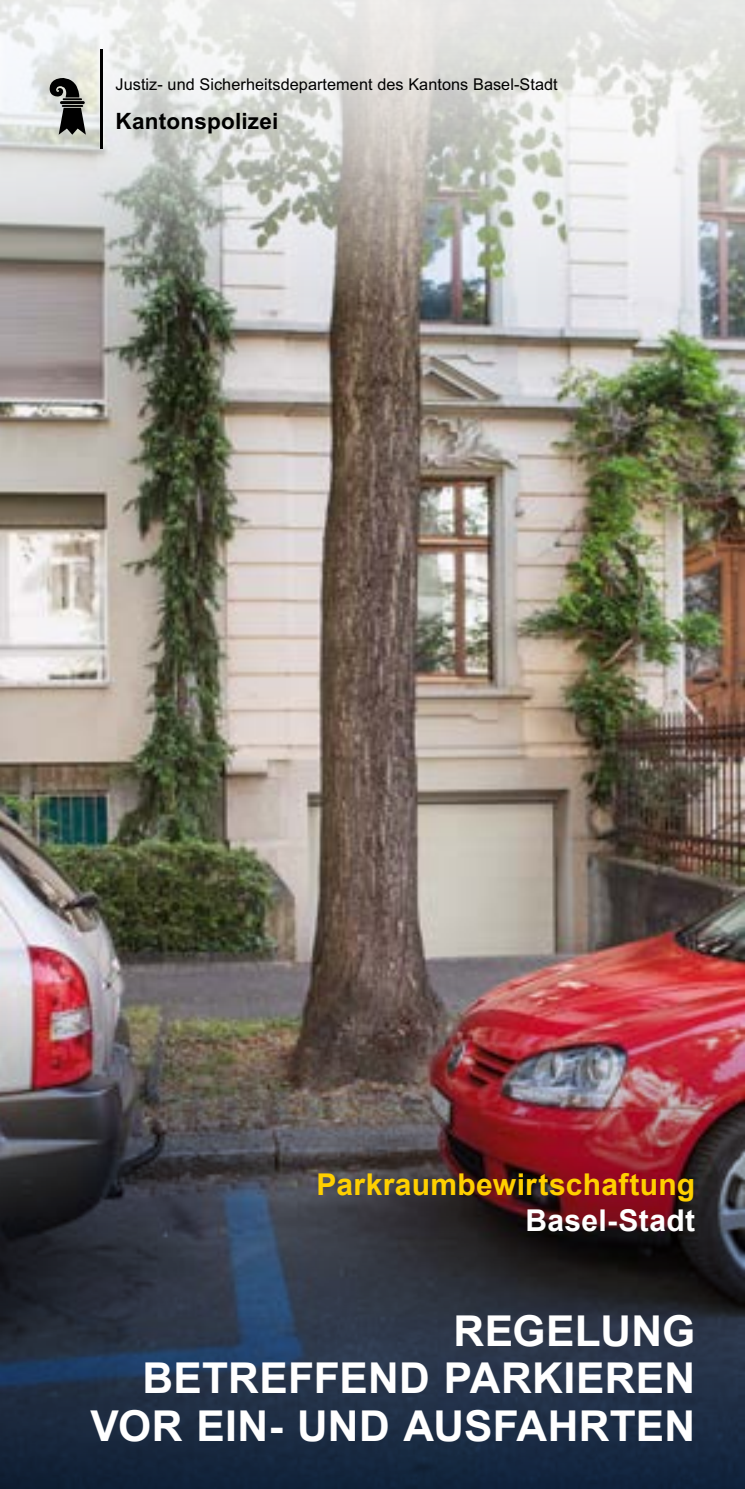
<style>
.page{position:relative;width:745px;height:1489px;background:#fff}
.page>*{position:absolute;margin:0;border:0;box-sizing:border-box;transform-origin:0 0}
.t1{font:700 42.5px/47.5px "Arial";letter-spacing:.01em;color:#fff;text-align:right}
.t2{font:700 30px "Arial";letter-spacing:.01em;color:#ffd000}
.t3{font:700 30px "Arial";letter-spacing:.01em;color:#fff}
.t4{font:700 22.5px "Arial";letter-spacing:.01em;color:#000}
.t5{font:16.25px "Arial";letter-spacing:.005em;color:#000}
</style>
<div class="page">
<img style="left:0;top:306px;width:744px;height:668px">
<img style="left:0;top:974px;width:744px;height:514px">
<svg style="left:0;top:0;width:744px;height:306px"></svg>
<svg style="left:50px;top:78px;width:36px;height:57px;background:#6a6b68"></svg>
<hr style="left:100px;top:50px;width:3px;height:99px;background:#000">
<p class="t5" style="left:115px;top:73px;width:443px">Justiz- und Sicherheitsdepartement des Kantons Basel-Stadt</p>
<p class="t4" style="left:115px;top:106px;width:164px">Kantonspolizei</p>
<p class="t2" style="left:316px;top:1163px;width:380px">Parkraumbewirtschaftung</p>
<p class="t3" style="left:525px;top:1199px;width:171px">Basel-Stadt</p>
<h1 class="t1" style="left:90px;top:1308px;width:606px">REGELUNG<br>BETREFFEND PARKIEREN<br>VOR EIN- UND AUSFAHRTEN</h1>
</div>
